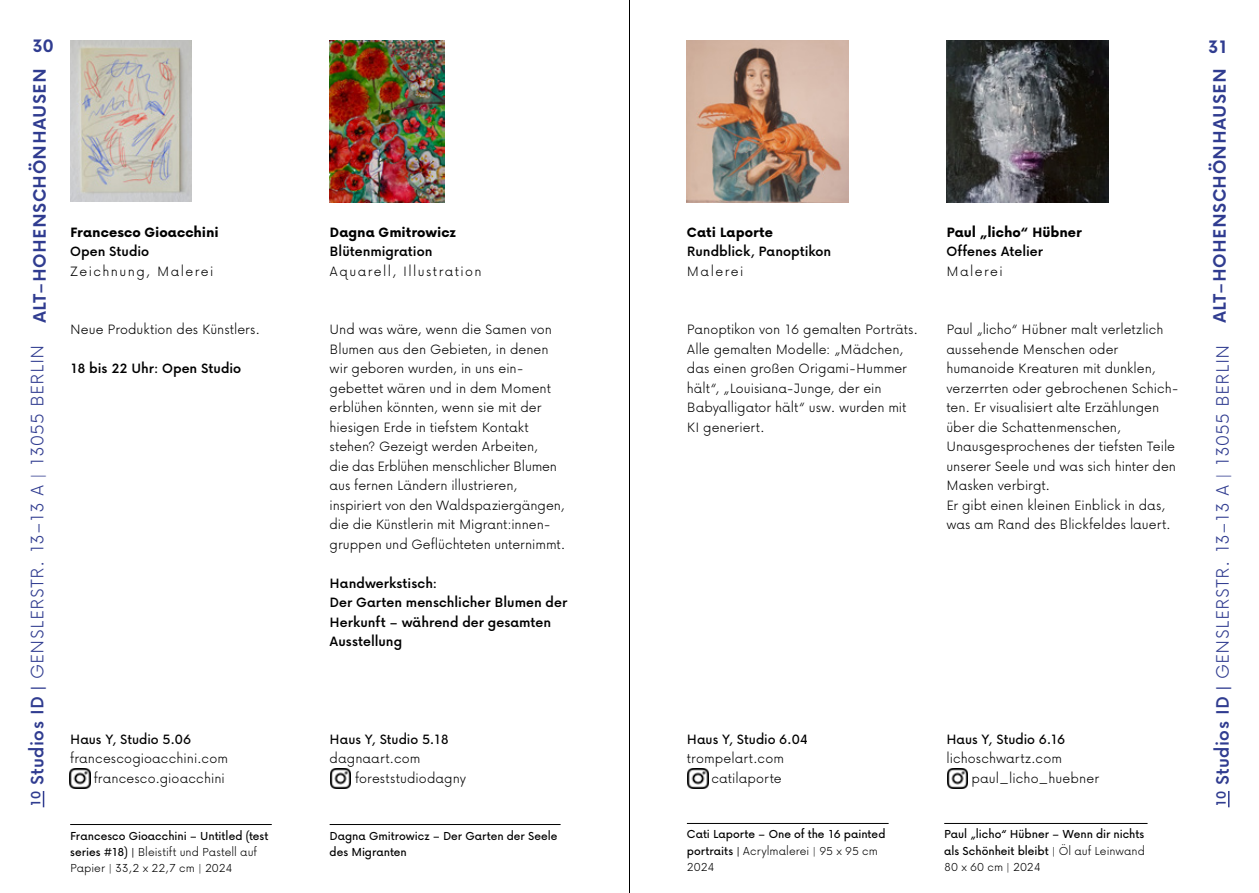
<style>
.page{position:relative;width:1259px;height:893px;background:#fff}
.page>*{position:absolute;margin:0;border:0;box-sizing:border-box;transform-origin:0 0}
.t1{font:300 21px "Now";letter-spacing:.015em;color:#303c90}
.t2{font:700 21px "Now";letter-spacing:.02em;color:#303c90}
.t3{font:300 15.75px/19.5px "Now";color:#000}
.t4{font:600 15.75px/19.5px "Now";color:#000}
.t5{font:500 15.75px "Now";letter-spacing:-.005em;color:#000}
.t6{font:800 15.75px "Now";letter-spacing:-.005em;color:#000}
.t7{font:300 15.75px "Now";letter-spacing:.09em;color:#000}
.t8{font:300 15.75px "Now";letter-spacing:.085em;color:#000}
.t9{font:500 13.5px/16.2px "Now";color:#000}
.t10{font:300 13.5px/16.2px "Now";color:#000}
.s1{font-weight:600;font-size:15.75px}
.s2{font-weight:600}
.s3{font-weight:500}
.s4{font-weight:300}
</style>
<div class="page">
<hr style="left:629px;top:0;width:1px;height:893px;background:#000">
<img style="left:70px;top:40px;width:121px;height:162px">
<img style="left:946px;top:40px;width:162px;height:162px">
<img style="left:687px;top:40px;width:162px;height:162px">
<hr style="left:687px;top:823px;width:201px;height:1px;background:#000">
<hr style="left:944px;top:823px;width:203px;height:1px;background:#000">
<img style="left:330px;top:40px;width:114px;height:163px">
<hr style="left:70px;top:824px;width:202px;height:1px;background:#000">
<hr style="left:330px;top:824px;width:230px;height:1px;background:#000">
<img style="left:70px;top:768px;width:20px;height:21px">
<img style="left:330px;top:768px;width:21px;height:21px">
<img style="left:688px;top:768px;width:20px;height:21px">
<img style="left:947px;top:768px;width:20px;height:21px">
<svg style="left:1228px;top:791px;width:1px;height:16px"></svg>
<svg style="left:43px;top:791px;width:1px;height:16px"></svg>
<h1 class="t2" style="left:32px;top:33px;width:23px">30</h1>
<h1 class="t2" style="left:1208px;top:34px;width:22px">31</h1>
<h1 class="t2" style="left:27px;top:323px;width:257px;rotate:-90deg">ALT–HOHENSCHÖNHAUSEN</h1>
<h1 class="t2" style="left:1206px;top:323px;width:257px;rotate:-90deg">ALT–HOHENSCHÖNHAUSEN</h1>
<h1 class="t1" style="left:1209px;top:807px;width:464px;rotate:-90deg"><span class="s1">10</span> <span class="s2">Studios ID |</span> GENSLERSTR. 13–13 A | 13055 BERLIN</h1>
<p class="t6" style="left:946px;top:223px;width:137px">Paul „licho“ Hübner</p>
<p class="t4" style="left:946px;top:241px;width:98px">Offenes Atelier</p>
<p class="t7" style="left:946px;top:261px;width:58px">Malerei</p>
<p class="t6" style="left:70px;top:223px;width:150px">Francesco Gioacchini</p>
<p class="t4" style="left:70px;top:241px;width:81px">Open Studio</p>
<p class="t7" style="left:70px;top:261px;width:145px">Zeichnung, Malerei</p>
<p class="t6" style="left:330px;top:223px;width:128px">Dagna Gmitrowicz</p>
<p class="t4" style="left:330px;top:241px;width:104px">Blütenmigration</p>
<p class="t8" style="left:330px;top:261px;width:154px">Aquarell, Illustration</p>
<p class="t6" style="left:687px;top:223px;width:88px">Cati Laporte</p>
<p class="t4" style="left:687px;top:241px;width:146px">Rundblick, Panoptikon</p>
<p class="t7" style="left:687px;top:261px;width:58px">Malerei</p>
<p class="t3" style="left:946px;top:319px;width:234px">Paul „licho“ Hübner malt verletzlich aussehende Menschen oder humanoide Kreaturen mit dunklen, verzerrten oder gebrochenen Schich&shy;ten. Er visualisiert alte Erzählungen über die Schattenmenschen, Unausgesprochenes der tiefsten Teile unserer Seele und was sich hinter den Masken verbirgt.<br>Er gibt einen kleinen Einblick in das, was am Rand des Blickfeldes lauert.</p>
<p class="t3" style="left:70px;top:319px;width:191px">Neue Produktion des Künstlers.</p>
<p class="t4" style="left:70px;top:358px;width:173px">18 bis 22 Uhr: Open Studio</p>
<p class="t3" style="left:330px;top:319px;width:237px">Und was wäre, wenn die Samen von Blumen aus den Gebieten, in denen wir geboren wurden, in uns ein&shy;gebettet wären und in dem Moment erblühen könnten, wenn sie mit der hiesigen Erde in tiefstem Kontakt stehen? Gezeigt werden Arbeiten,<br>die das Erblühen menschlicher Blumen aus fernen Ländern illustrieren, inspiriert von den Waldspaziergängen, die die Künstlerin mit Migrant:innen&shy;gruppen und Geflüchteten unternimmt.</p>
<p class="t4" style="left:330px;top:573px;width:239px">Handwerkstisch:<br>Der Garten menschlicher Blumen der<br>Herkunft – während der gesamten<br>Ausstellung</p>
<p class="t3" style="left:687px;top:319px;width:233px">Panoptikon von 16 gemalten Porträts.<br>Alle gemalten Modelle: „Mädchen, das einen großen Origami-Hummer hält“, „Louisiana-Junge, der ein<br>Babyalligator hält“ usw. wurden mit<br>KI generiert.</p>
<h1 class="t1" style="left:24px;top:807px;width:464px;rotate:-90deg"><span class="s1">10</span> <span class="s2">Studios ID |</span> GENSLERSTR. 13–13 A | 13055 BERLIN</h1>
<p class="t5" style="left:946px;top:729px;width:121px">Haus Y, Studio 6.16</p>
<p class="t3" style="left:971px;top:748px;width:129px;text-indent:-25px">lichoschwartz.com paul_licho_huebner</p>
<p class="t5" style="left:330px;top:729px;width:121px">Haus Y, Studio 5.18</p>
<p class="t3" style="left:355px;top:748px;width:113px;text-indent:-25px">dagnaart.com foreststudiodagny</p>
<p class="t5" style="left:687px;top:729px;width:122px">Haus Y, Studio 6.04</p>
<p class="t3" style="left:687px;top:748px;width:99px;text-align:right">trompelart.com catilaporte</p>
<p class="t5" style="left:70px;top:729px;width:123px">Haus Y, Studio 5.06</p>
<p class="t3" style="left:70px;top:748px;width:159px;text-align:right">francescogioacchini.com francesco.gioacchini</p>
<p class="t10" style="left:70px;top:827px;width:200px"><span class="s3">Francesco Gioacchini – Untitled (test series #18) |</span> Bleistift und Pastell auf<br>Papier | 33,2 x 22,7 cm | 2024</p>
<p class="t9" style="left:330px;top:827px;width:229px">Dagna Gmitrowicz – Der Garten der Seele des Migranten</p>
<p class="t9" style="left:687px;top:826px;width:200px">Cati Laporte – One of the 16 painted portraits | <span class="s4">Acrylmalerei | 95 x 95 cm<br>2024</span></p>
<p class="t9" style="left:944px;top:826px;width:202px;text-align:justify">Paul „licho“ Hübner – Wenn dir nichts als Schönheit bleibt <span class="s4">| Öl auf Leinwand 80 x 60 cm | 2024</span></p>
</div>
